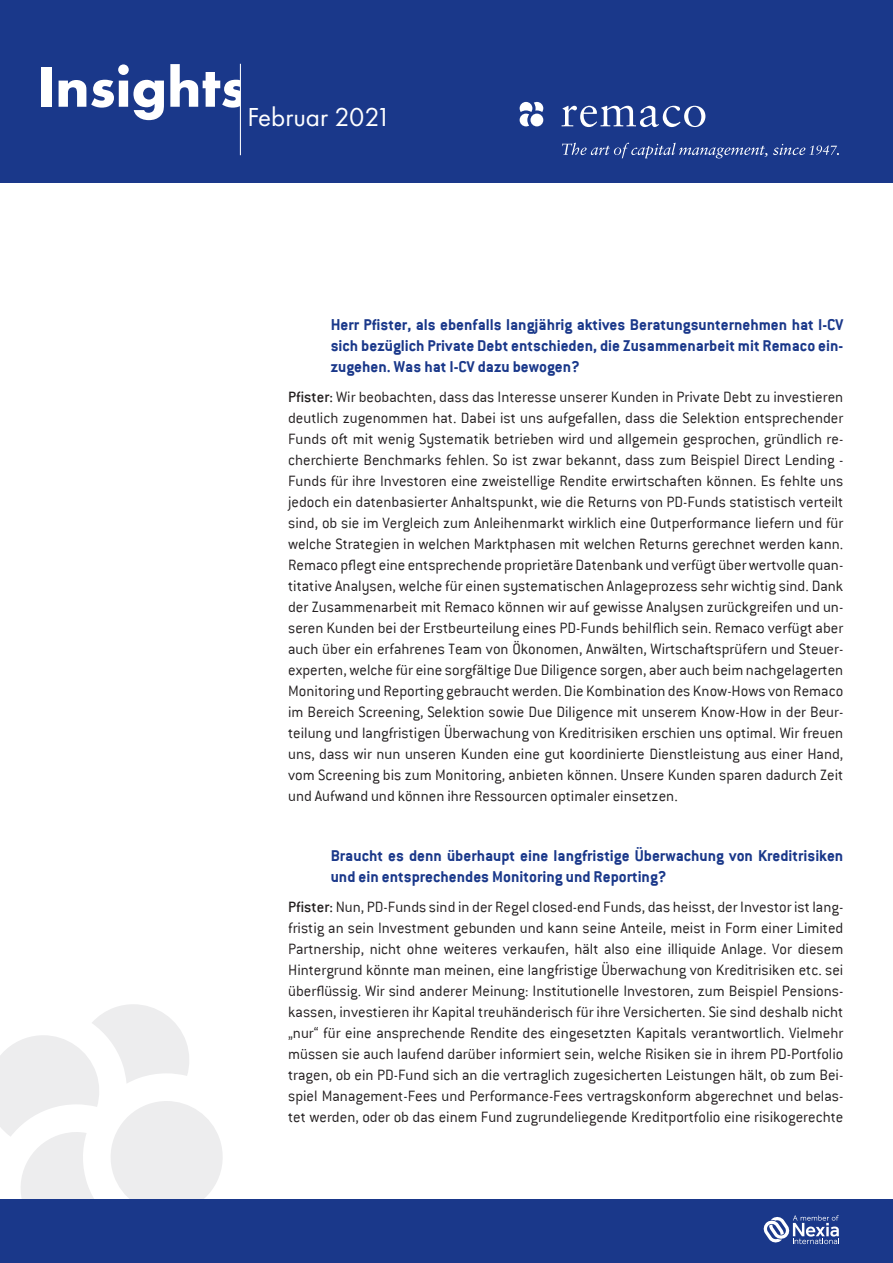
<style>
.page{position:relative;width:893px;height:1263px;background:#fff}
.page>*{position:absolute;margin:0;border:0;box-sizing:border-box;transform-origin:0 0}
.t1{font:27px "Futura PT";color:#fff}
.t2{font:700 17.25px/21px "Conduit ITC";color:#1a388a;text-align:justify}
.t3{font:300 16.5px/21px "Conduit ITC";color:#231f20;text-align:justify}
.s1{font-weight:500}
</style>
<div class="page">
<div style="left:0;top:0;width:893px;height:183px;background:#1a388a"></div>
<svg style="left:562px;top:106px;width:143px;height:21px"></svg>
<svg style="left:520px;top:102px;width:23px;height:24px"></svg>
<div style="left:530px;top:114px;width:13px;height:12px;background:#fff;border-radius:50%"></div>
<svg style="left:562px;top:143px;width:205px;height:15px"></svg>
<svg style="left:773px;top:144px;width:66px;height:11px"></svg>
<svg style="left:0;top:1004px;width:223px;height:195px"></svg>
<div style="left:0;top:1199px;width:893px;height:64px;background:#1a388a"></div>
<svg style="left:763px;top:1215px;width:76px;height:29px"></svg>
<hr style="left:240px;top:64px;width:1px;height:91px;background:#fff">
<h1 class="t1" style="left:37px;top:101px;width:355px"><sup>Insights</sup>Februar 2021</h1>
<p class="t2" style="left:331px;top:314px;width:514px">Herr Pfister, als ebenfalls langjährig aktives Beratungsunternehmen hat I-CV sich bezüglich Private Debt entschieden, die Zusammenarbeit mit Remaco ein&shy;zugehen. Was hat I-CV dazu bewogen?</p>
<p class="t3" style="left:288px;top:386px;width:557px"><span class="s1">Pfister:</span> Wir beobachten, dass das Interesse unserer Kunden in Private Debt zu investieren deutlich zugenommen hat. Dabei ist uns aufgefallen, dass die Selektion entsprechender Funds oft mit wenig Systematik betrieben wird und allgemein gesprochen, gründlich re&shy;cherchierte Benchmarks fehlen. So ist zwar bekannt, dass zum Beispiel Direct Lending - Funds für ihre Investoren eine zweistellige Rendite erwirtschaften können. Es fehlte uns jedoch ein datenbasierter Anhaltspunkt, wie die Returns von PD-Funds statistisch verteilt sind, ob sie im Vergleich zum Anleihenmarkt wirklich eine Outperformance liefern und für welche Strategien in welchen Marktphasen mit welchen Returns gerechnet werden kann.<br>Remaco pflegt eine entsprechende proprietäre Datenbank und verfügt über wertvolle quan&shy;titative Analysen, welche für einen systematischen Anlageprozess sehr wichtig sind. Dank der Zusammenarbeit mit Remaco können wir auf gewisse Analysen zurückgreifen und un&shy;seren Kunden bei der Erstbeurteilung eines PD-Funds behilflich sein. Remaco verfügt aber auch über ein erfahrenes Team von Ökonomen, Anwälten, Wirtschaftsprüfern und Steuer&shy;experten, welche für eine sorgfältige Due Diligence sorgen, aber auch beim nachgelagerten Monitoring und Reporting gebraucht werden. Die Kombination des Know-Hows von Remaco im Bereich Screening, Selektion sowie Due Diligence mit unserem Know-How in der Beur&shy;teilung und langfristigen Überwachung von Kreditrisiken erschien uns optimal. Wir freuen uns, dass wir nun unseren Kunden eine gut koordinierte Dienstleistung aus einer Hand, vom Screening bis zum Monitoring, anbieten können. Unsere Kunden sparen dadurch Zeit und Aufwand und können ihre Ressourcen optimaler einsetzen.</p>
<p class="t2" style="left:331px;top:845px;width:514px">Braucht es denn überhaupt eine langfristige Überwachung von Kreditrisiken und ein entsprechendes Monitoring und Reporting?</p>
<p class="t3" style="left:288px;top:896px;width:557px"><span class="s1">Pfister:</span> Nun, PD-Funds sind in der Regel closed-end Funds, das heisst, der Investor ist lang&shy;fristig an sein Investment gebunden und kann seine Anteile, meist in Form einer Limited Partnership, nicht ohne weiteres verkaufen, hält also eine illiquide Anlage. Vor diesem Hintergrund könnte man meinen, eine langfristige Überwachung von Kreditrisiken etc. sei überflüssig. Wir sind anderer Meinung: Institutionelle Investoren, zum Beispiel Pensions&shy;kassen, investieren ihr Kapital treuhänderisch für ihre Versicherten. Sie sind deshalb nicht „nur“ für eine ansprechende Rendite des eingesetzten Kapitals verantwortlich. Vielmehr müssen sie auch laufend darüber informiert sein, welche Risiken sie in ihrem PD-Portfolio tragen, ob ein PD-Fund sich an die vertraglich zugesicherten Leistungen hält, ob zum Bei&shy;spiel Management-Fees und Performance-Fees vertragskonform abgerechnet und belas&shy;tet werden, oder ob das einem Fund zugrundeliegende Kreditportfolio eine risikogerechte</p>
</div>
